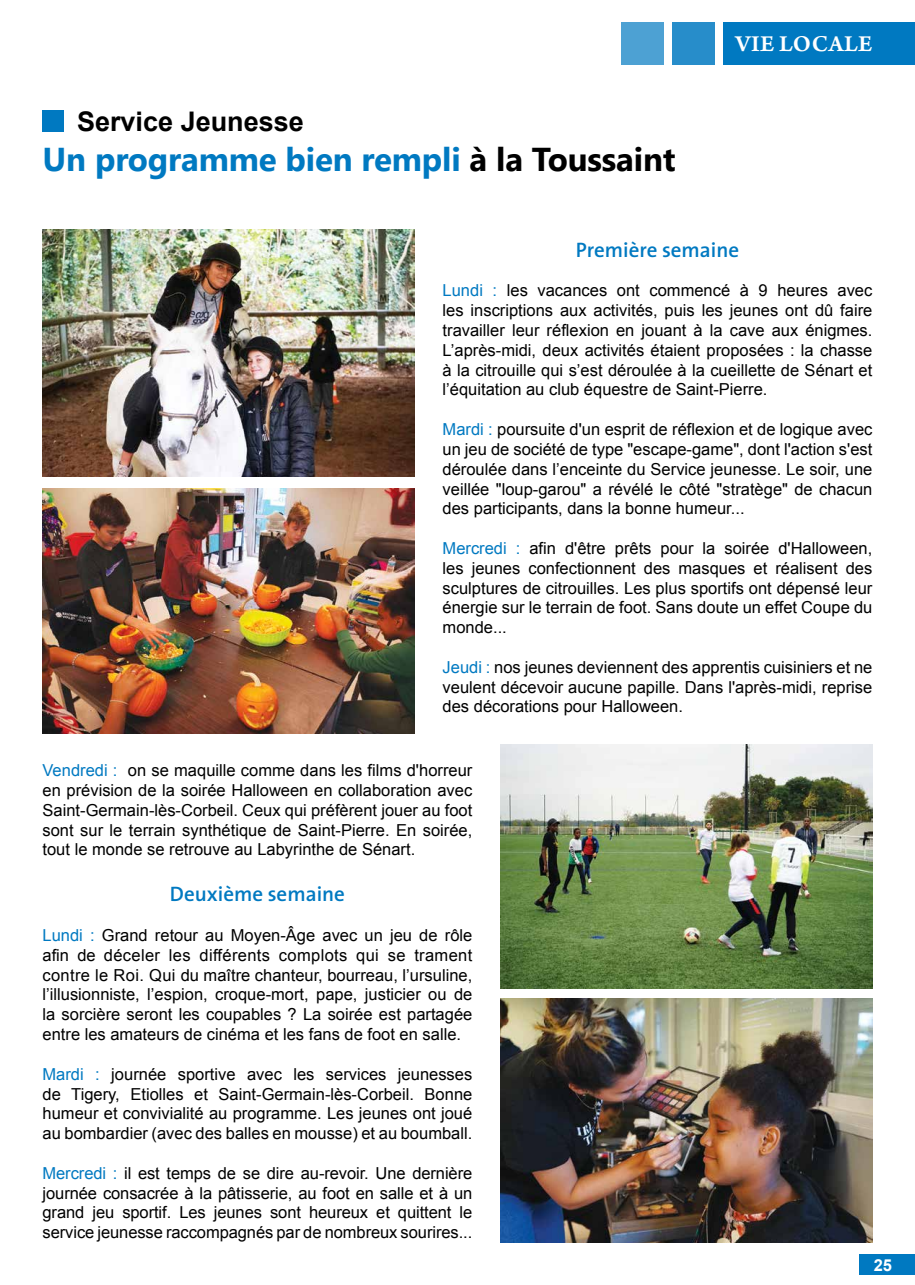
<style>
.page{position:relative;width:915px;height:1285px;background:#fff}
.page>*{position:absolute;margin:0;border:0;box-sizing:border-box;transform-origin:0 0}
.t1{font:700 33px "Khmer UI";letter-spacing:-.005em;color:#0079c1}
.t2{font:700 27px "Arial";color:#000}
.t3{font:24px "Arno Pro Smbd Sm Text";letter-spacing:.015em;color:#fff}
.t4{font:600 21px "Ista The Sans";color:#0079c1}
.t5{font:16.5px/19.8px "Arial";color:#000;text-align:justify}
.t6{font:700 16.5px "Arial";color:#fff}
.s1{color:#000}
.s2{color:#0079c1}
</style>
<div class="page">
<div style="left:723px;top:22px;width:191px;height:43px;background:#0079c1"></div>
<div style="left:672px;top:22px;width:43px;height:43px;background:#278dca"></div>
<div style="left:621px;top:22px;width:43px;height:43px;background:#4da1d3"></div>
<div style="left:859px;top:1253px;width:55px;height:21px;background:#0079c1"></div>
<div style="left:43px;top:110px;width:21px;height:21px;background:#0079c1"></div>
<img style="left:500px;top:998px;width:372px;height:244px">
<img style="left:500px;top:744px;width:372px;height:244px">
<img style="left:43px;top:230px;width:372px;height:246px">
<img style="left:43px;top:488px;width:372px;height:245px">
<h2 class="t2" style="left:77px;top:103px;width:228px">Service Jeunesse</h2>
<h1 class="t1" style="left:43px;top:140px;width:634px">Un programme bien rempli <span class="s1">à la Toussaint</span></h1>
<h3 class="t3" style="left:735px;top:30px;width:138px">VIE LOCALE</h3>
<p class="t4" style="left:575px;top:232px;width:165px">Première semaine</p>
<p class="t5" style="left:442px;top:281px;width:431px"><span class="s2">Lundi :</span> les vacances ont commencé à 9 heures avec les inscriptions aux activités, puis les jeunes ont dû faire travailler leur réflexion en jouant à la cave aux énigmes.<br>L’après-midi, deux activités étaient proposées : la chasse à la citrouille qui s’est déroulée à la cueillette de Sénart et l’équitation au club équestre de Saint-Pierre.</p>
<p class="t5" style="left:442px;top:419px;width:431px"><span class="s2">Mardi :</span> poursuite d'un esprit de réflexion et de logique avec un jeu de société de type "escape-game", dont l'action s'est déroulée dans l’enceinte du Service jeunesse. Le soir, une veillée "loup-garou" a révélé le côté "stratège" de chacun des participants, dans la bonne humeur...</p>
<p class="t5" style="left:442px;top:538px;width:431px"><span class="s2">Mercredi :</span> afin d'être prêts pour la soirée d'Halloween, les jeunes confectionnent des masques et réalisent des sculptures de citrouilles. Les plus sportifs ont dépensé leur énergie sur le terrain de foot. Sans doute un effet Coupe du monde...</p>
<p class="t5" style="left:442px;top:657px;width:431px"><span class="s2">Jeudi :</span> nos jeunes deviennent des apprentis cuisiniers et ne veulent décevoir aucune papille. Dans l'après-midi, reprise des décorations pour Halloween.</p>
<p class="t5" style="left:43px;top:760px;width:431px"><span class="s2">Vendredi :</span> on se maquille comme dans les films d'horreur en prévision de la soirée Halloween en collaboration avec Saint-Germain-lès-Corbeil. Ceux qui préfèrent jouer au foot sont sur le terrain synthétique de Saint-Pierre. En soirée, tout le monde se retrouve au Labyrinthe de Sénart.</p>
<p class="t4" style="left:170px;top:876px;width:176px">Deuxième semaine</p>
<p class="t5" style="left:43px;top:925px;width:431px"><span class="s2">Lundi :</span> Grand retour au Moyen-Âge avec un jeu de rôle afin de déceler les différents complots qui se trament contre le Roi. Qui du maître chanteur, bourreau, l’ursuline, l’illusionniste, l’espion, croque-mort, pape, justicier ou de la sorcière seront les coupables ? La soirée est partagée entre les amateurs de cinéma et les fans de foot en salle.</p>
<p class="t5" style="left:43px;top:1063px;width:431px"><span class="s2">Mardi :</span> journée sportive avec les services jeunesses de Tigery, Etiolles et Saint-Germain-lès-Corbeil. Bonne humeur et convivialité au programme. Les jeunes ont joué au bombardier (avec des balles en mousse) et au boumball.</p>
<p class="t5" style="left:43px;top:1162px;width:431px"><span class="s2">Mercredi :</span> il est temps de se dire au-revoir. Une dernière journée consacrée à la pâtisserie, au foot en salle et à un grand jeu sportif. Les jeunes sont heureux et quittent le service jeunesse raccompagnés par de nombreux sourires...</p>
<p class="t6" style="left:873px;top:1253px;width:20px">25</p>
</div>
